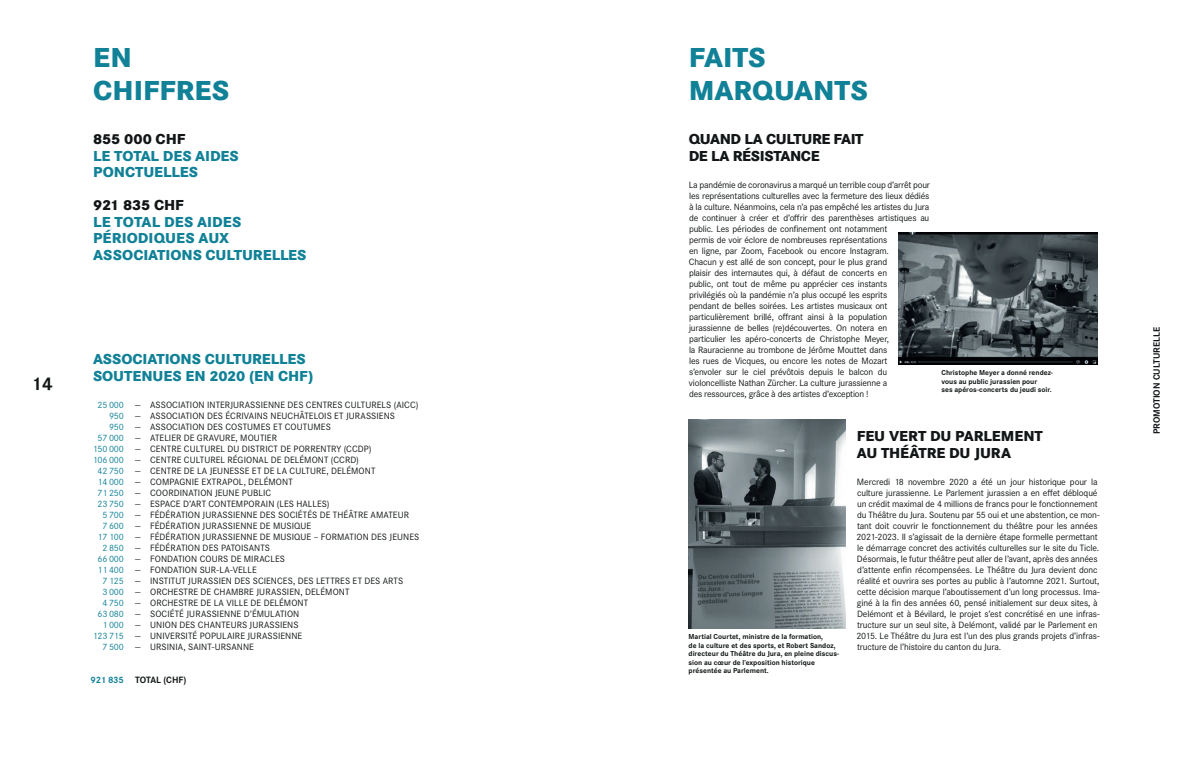
<style>
.page{position:relative;width:1191px;height:760px;background:#fff}
.page>*{position:absolute;margin:0;border:0;box-sizing:border-box;transform-origin:0 0}
.t1{font:800 28.5px/33px "Corporate S";color:#108197}
.t2{font:700 19px "Corporate S";color:#121617}
.t3{font:800 15px/16.5px "Corporate S";letter-spacing:-.005em;color:#108197}
.t4{font:800 15px/16.5px "Corporate S";letter-spacing:-.01em;color:#121617}
.t5{font:9.5px/11px "Corporate S";letter-spacing:-.015em;color:#121617}
.t6{font:9.5px "Corporate S";letter-spacing:.01em;color:#121617}
.t7{font:9.5px/11px "Corporate S";letter-spacing:-.03em;color:#108197;text-align:right}
.t8{font:9.5px "Corporate S";letter-spacing:.005em;color:#121617}
.t9{font:700 9.5px "Corporate S";color:#121617}
.t10{font:700 9.5px "Corporate S";letter-spacing:-.03em;color:#108197}
.t11{font:700 7.5px/8.5px "Corporate S";color:#121617}
</style>
<div class="page">
<img style="left:899px;top:232px;width:198px;height:132px">
<img style="left:688px;top:419px;width:157px;height:209px">
<h2 class="t2" style="left:31px;top:373px;width:23px">14</h2>
<h1 class="t1" style="left:93px;top:41px;width:137px">EN<br>CHIFFRES</h1>
<h3 class="t4" style="left:93px;top:131px;width:93px">855 000 CHF</h3>
<h3 class="t3" style="left:93px;top:148px;width:147px">LE TOTAL DES AIDES<br>PONCTUELLES</h3>
<h3 class="t4" style="left:93px;top:197px;width:92px">921 835 CHF</h3>
<h3 class="t3" style="left:93px;top:214px;width:215px">LE TOTAL DES AIDES<br>PÉRIODIQUES AUX<br>ASSOCIATIONS CULTURELLES</h3>
<h3 class="t3" style="left:93px;top:351px;width:222px">ASSOCIATIONS CULTURELLES<br>SOUTENUES EN 2020 (EN CHF)</h3>
<p class="t6" style="left:135px;top:399px;width:285px">— ASSOCIATION INTERJURASSIENNE DES CENTRES CULTURELS (AICC)</p>
<p class="t6" style="left:135px;top:410px;width:261px">— ASSOCIATION DES ÉCRIVAINS NEUCHÂTELOIS ET JURASSIENS</p>
<p class="t6" style="left:135px;top:421px;width:197px">— ASSOCIATION DES COSTUMES ET COUTUMES</p>
<p class="t6" style="left:135px;top:432px;width:143px">— ATELIER DE GRAVURE, MOUTIER</p>
<p class="t6" style="left:135px;top:443px;width:238px">— CENTRE CULTUREL DU DISTRICT DE PORRENTRY (CCDP)</p>
<p class="t6" style="left:135px;top:454px;width:225px">— CENTRE CULTUREL RÉGIONAL DE DELÉMONT (CCRD)</p>
<p class="t6" style="left:135px;top:465px;width:242px">— CENTRE DE LA JEUNESSE ET DE LA CULTURE, DELÉMONT</p>
<p class="t6" style="left:135px;top:476px;width:159px">— COMPAGNIE EXTRAPOL, DELÉMONT</p>
<p class="t6" style="left:135px;top:487px;width:137px">— COORDINATION JEUNE PUBLIC</p>
<p class="t6" style="left:135px;top:498px;width:196px">— ESPACE D’ART CONTEMPORAIN (LES HALLES)</p>
<p class="t6" style="left:135px;top:509px;width:275px">— FÉDÉRATION JURASSIENNE DES SOCIÉTÉS DE THÉÂTRE AMATEUR</p>
<p class="t6" style="left:135px;top:520px;width:178px">— FÉDÉRATION JURASSIENNE DE MUSIQUE</p>
<p class="t6" style="left:135px;top:531px;width:286px">— FÉDÉRATION JURASSIENNE DE MUSIQUE – FORMATION DES JEUNES</p>
<p class="t8" style="left:135px;top:542px;width:136px">— FÉDÉRATION DES PATOISANTS</p>
<p class="t6" style="left:135px;top:553px;width:151px">— FONDATION COURS DE MIRACLES</p>
<p class="t6" style="left:135px;top:564px;width:123px">— FONDATION SUR-LA-VELLE</p>
<p class="t8" style="left:135px;top:575px;width:270px">— INSTITUT JURASSIEN DES SCIENCES, DES LETTRES ET DES ARTS</p>
<p class="t6" style="left:135px;top:586px;width:216px">— ORCHESTRE DE CHAMBRE JURASSIEN, DELÉMONT</p>
<p class="t6" style="left:135px;top:597px;width:174px">— ORCHESTRE DE LA VILLE DE DELÉMONT</p>
<p class="t6" style="left:135px;top:608px;width:166px">— SOCIÉTÉ JURASSIENNE D’ÉMULATION</p>
<p class="t6" style="left:135px;top:619px;width:165px">— UNION DES CHANTEURS JURASSIENS</p>
<p class="t6" style="left:135px;top:630px;width:169px">— UNIVERSITÉ POPULAIRE JURASSIENNE</p>
<p class="t8" style="left:135px;top:641px;width:120px">— URSINIA, SAINT-URSANNE</p>
<p class="t9" style="left:135px;top:674px;width:53px">TOTAL (CHF)</p>
<p class="t7" style="left:93px;top:399px;width:33px">25 000<br>950<br>950<br>57 000<br>150 000<br>106 000<br>42 750<br>14 000<br>71 250<br>23 750<br>5 700<br>7 600<br>17 100<br>2 850<br>66 000<br>11 400<br>7 125<br>3 000<br>4 750<br>63 080<br>1 000<br>123 715<br>7 500</p>
<p class="t10" style="left:91px;top:674px;width:35px">921 835</p>
<h1 class="t1" style="left:688px;top:42px;width:180px">FAITS<br>MARQUANTS</h1>
<h3 class="t4" style="left:688px;top:131px;width:176px">QUAND LA CULTURE FAIT<br>DE LA RÉSISTANCE</h3>
<p class="t5" style="left:688px;top:179px;width:243px">La pandémie de coronavirus a marqué un terrible coup d’arrêt pour les représentations culturelles avec la fermeture des lieux dédiés à la culture. Néanmoins, cela n’a pas empêché les artistes du Jura de continuer à créer et d’offrir des parenthèses artistiques au public. Les périodes de confinement ont notamment<br>permis de voir éclore de nombreuses représentations<br>en ligne, par Zoom, Facebook ou encore Instagram.<br>Chacun y est allé de son concept, pour le plus grand<br>plaisir des internautes qui, à défaut de concerts en<br>public, ont tout de même pu apprécier ces instants<br>privilégiés où la pandémie n’a plus occupé les esprits<br>pendant de belles soirées. Les artistes musicaux ont particulièrement brillé, offrant ainsi à la population jurassienne de belles (re)découvertes. On notera en<br>particulier les apéro-concerts de Christophe Meyer,<br>la Rauracienne au trombone de Jérôme Mouttet dans<br>les rues de Vicques, ou encore les notes de Mozart<br>s’envoler sur le ciel prévôtois depuis le balcon du violoncelliste Nathan Zürcher. La culture jurassienne a<br>des ressources, grâce à des artistes d’exception !</p>
<p class="t11" style="left:941px;top:369px;width:113px">Christophe Meyer a donné rendez&shy;vous au public jurassien pour<br>ses apéros-concerts du jeudi soir.</p>
<p class="t11" style="left:688px;top:632px;width:152px">Martial Courtet, ministre de la formation,<br>de la culture et des sports, et Robert Sandoz, directeur du Théâtre du Jura, en pleine discus&shy;sion au cœur de l’exposition historique présentée au Parlement.</p>
<h3 class="t4" style="left:857px;top:428px;width:187px">FEU VERT DU PARLEMENT<br>AU THÉÂTRE DU JURA</h3>
<p class="t5" style="left:856px;top:476px;width:245px">Mercredi 18 novembre 2020 a été un jour historique pour la culture jurassienne. Le Parlement jurassien a en effet débloqué un crédit maximal de 4 millions de francs pour le fonctionnement du Théâtre du Jura. Soutenu par 55 oui et une abstention, ce mon&shy;tant doit couvrir le fonctionnement du théâtre pour les années 2021-2023. Il s’agissait de la dernière étape formelle permettant le démarrage concret des activités culturelles sur le site du Ticle.<br>Désormais, le futur théâtre peut aller de l’avant, après des années d’attente enfin récompensées. Le Théâtre du Jura devient donc réalité et ouvrira ses portes au public à l’automne 2021. Surtout, cette décision marque l’aboutissement d’un long processus. Ima&shy;giné à la fin des années 60, pensé initialement sur deux sites, à Delémont et à Bévilard, le projet s’est concrétisé en une infras&shy;tructure sur un seul site, à Delémont, validé par le Parlement en 2015. Le Théâtre du Jura est l’un des plus grands projets d’infras&shy;tructure de l’histoire du canton du Jura.</p>
<p class="t9" style="left:1151px;top:434px;width:109px;rotate:-90deg">PROMOTION CULTURELLE</p>
</div>
